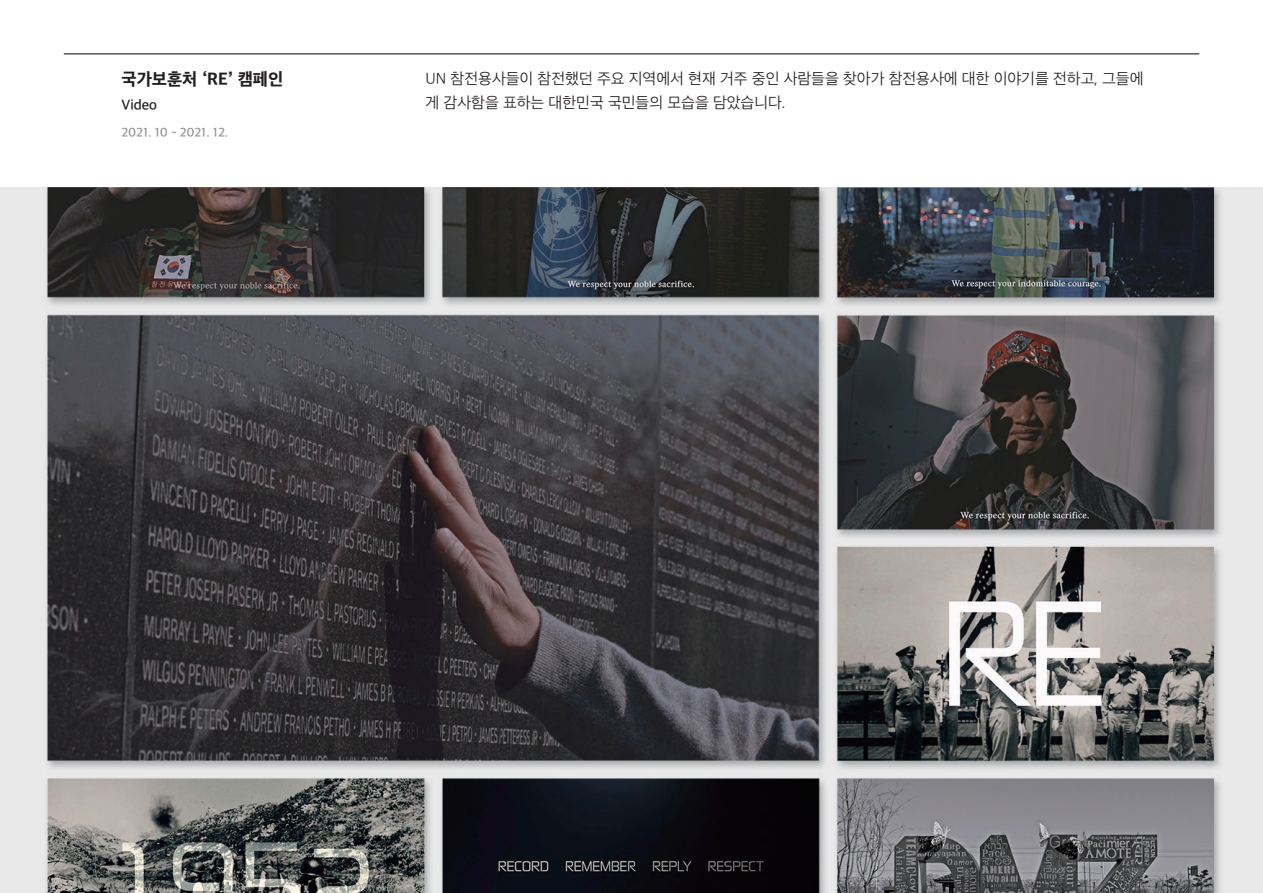
<style>
.page{position:relative;width:1263px;height:893px;background:#fff}
.page>*{position:absolute;margin:0;border:0;box-sizing:border-box;transform-origin:0 0}
.t1{font:16.5px "SD Gothic Neoa h Ex Bd";color:#231f20}
.t2{font:15px/24px "SD Gothic Neoa c Lt";color:#231f20}
.t3{font:13.5px "SD Gothic Neoa f Sm";color:#231f20}
.t4{font:12px "SD Gothic Neoa f Sm";letter-spacing:-.005em;color:#939598}
</style>
<div class="page">
<img style="left:0;top:188px;width:1263px;height:705px">
<hr style="left:64px;top:53px;width:1135px;height:1px;background:#231f20">
<p class="t1" style="left:122px;top:71px;width:163px">국가보훈처 ‘RE’ 캠페인</p>
<p class="t3" style="left:122px;top:98px;width:37px">Video</p>
<p class="t4" style="left:122px;top:126px;width:108px">2021. 10 - 2021. 12.</p>
<p class="t2" style="left:426px;top:67px;width:719px">UN 참전용사들이 참전했던 주요 지역에서 현재 거주 중인 사람들을 찾아가 참전용사에 대한 이야기를 전하고, 그들에 게 감사함을 표하는 대한민국 국민들의 모습을 담았습니다.</p>
</div>
